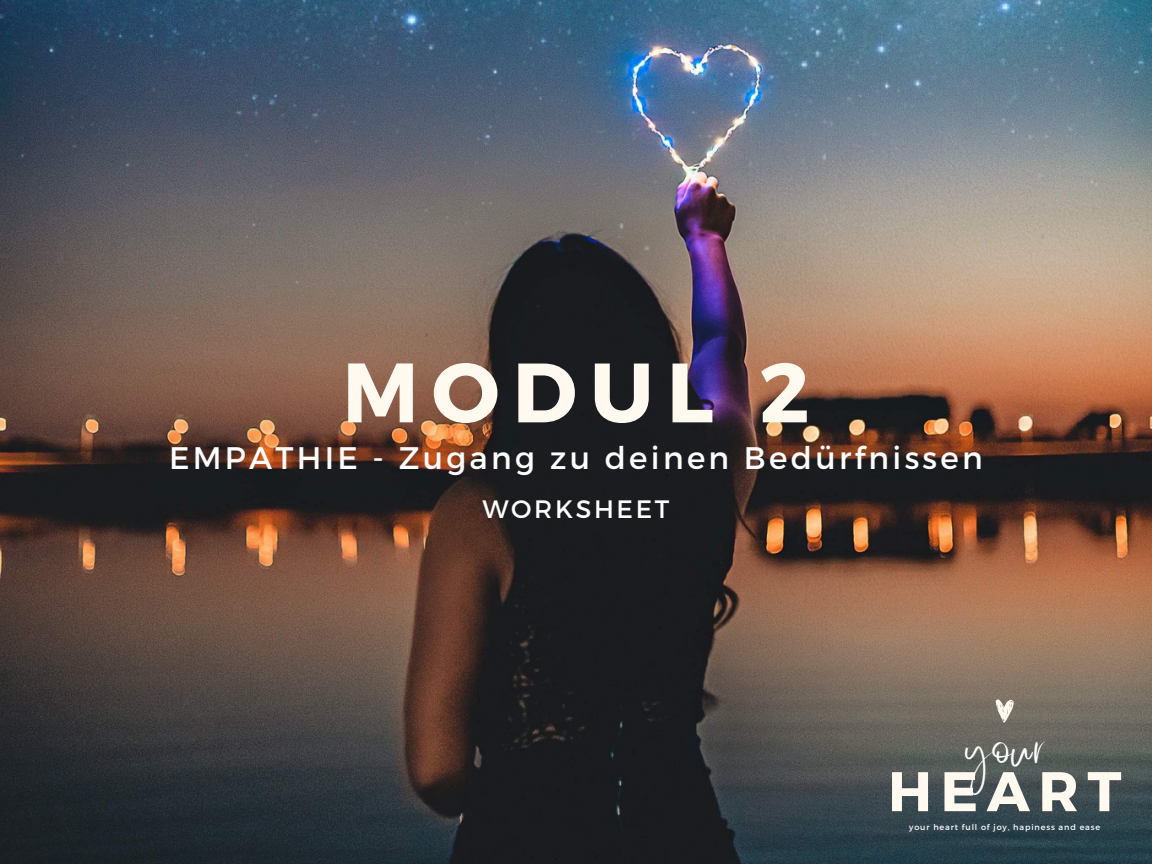
<style>
.page{position:relative;width:1152px;height:864px;background:#fff}
.page>*{position:absolute;margin:0;border:0;box-sizing:border-box;transform-origin:0 0}
.t1{font:700 84px "Montserrat";letter-spacing:.155em;color:#fff9ef}
.t2{font:700 55.8px "Montserrat";letter-spacing:.155em;color:#fff9ef}
.t3{font:44.7px "Better Saturday";color:#fefefe}
.t4{font:31.2px "Montserrat";letter-spacing:.105em;color:#fefefe}
.t5{font:25.2px "Montserrat";letter-spacing:.105em;color:#fefefe}
.t6{font:8.1px "Montserrat";letter-spacing:.105em;color:#fefefe}
</style>
<div class="page">
<img style="left:0;top:0;width:1152px;height:864px">
<svg style="left:996px;top:699px;width:18px;height:23px"></svg>
<p class="t1" style="left:342px;top:338px;width:469px">MODUL 2</p>
<p class="t4" style="left:169px;top:438px;width:815px">EMPATHIE - Zugang zu deinen Bedürfnissen</p>
<p class="t5" style="left:482px;top:492px;width:189px">WORKSHEET</p>
<p class="t3" style="left:966px;top:739px;width:79px">your</p>
<p class="t6" style="left:909px;top:822px;width:193px">your heart full of joy, hapiness and ease</p>
<p class="t2" style="left:888px;top:755px;width:235px">HEART</p>
</div>
